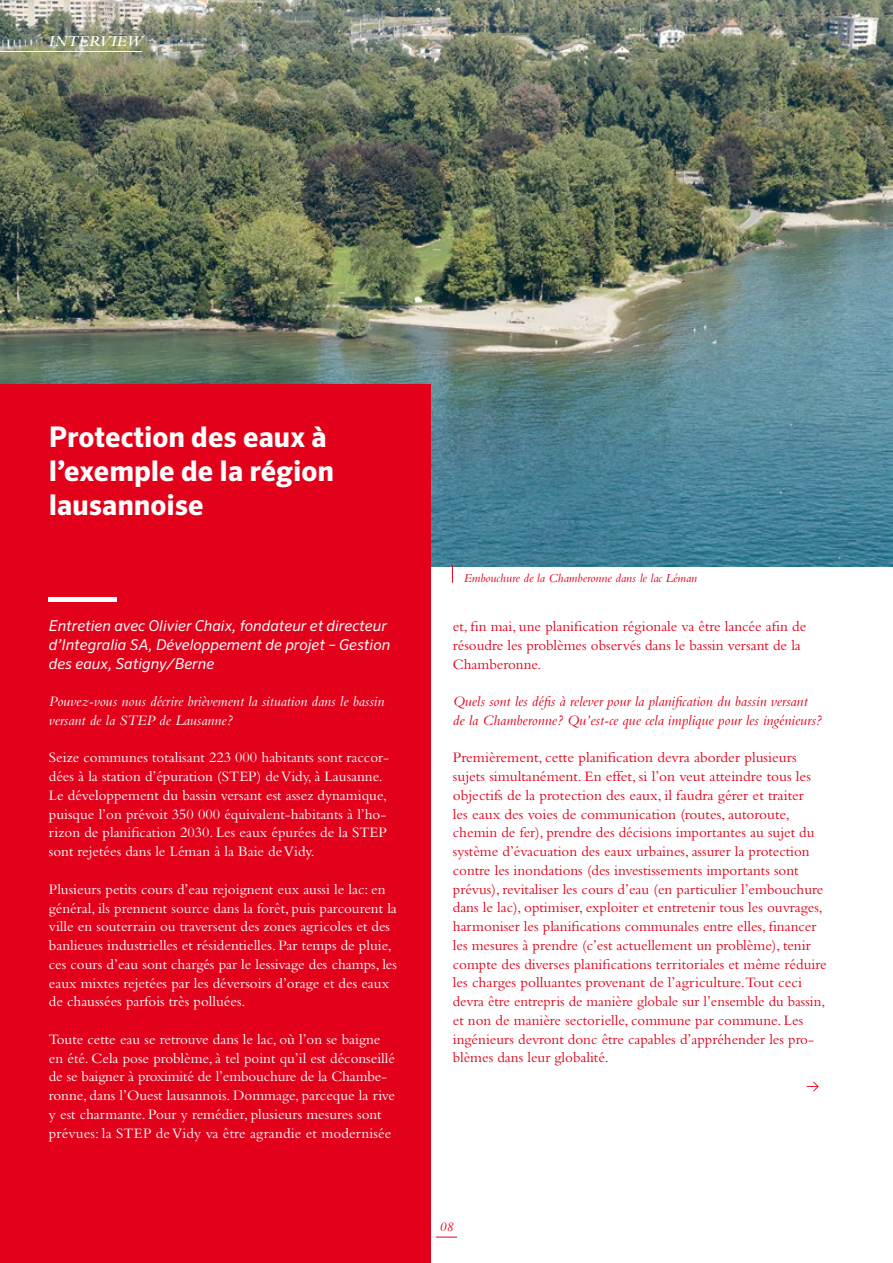
<style>
.page{position:relative;width:893px;height:1263px;background:#fff}
.page>*{position:absolute;margin:0;border:0;box-sizing:border-box;transform-origin:0 0}
.t1{font:700 28.5px/34.2px "Sero OT";color:#fff}
.t2{font:italic 600 15.75px "Bembo";letter-spacing:.025em;color:#fff}
.t3{font:15px/18.8px "Bembo";color:#e2001a}
.t4{font:15px/18.8px "Bembo";color:#fff}
.t5{font:italic 15px/18.8px "Bembo";color:#e2001a}
.t6{font:italic 15px/18.8px "Sero OT";color:#fff}
.t7{font:italic 15px/18.8px "Bembo";color:#fff}
.t8{font:italic 13.5px "Bembo";color:#e2001a}
.t9{font:italic 12.75px "Bembo";color:#e2001a}
</style>
<div class="page">
<img style="left:0;top:0;width:893px;height:566px">
<div style="left:0;top:385px;width:431px;height:878px;background:#e2001a"></div>
<div style="left:49px;top:597px;width:68px;height:5px;background:#fff"></div>
<svg style="left:807px;top:1081px;width:12px;height:10px"></svg>
<svg style="left:452px;top:565px;width:1px;height:18px"></svg>
<hr style="left:0;top:51px;width:142px;height:1px;background:#fff">
<svg style="left:436px;top:1236px;width:21px;height:1px"></svg>
<p class="t2" style="left:49px;top:33px;width:96px">INTERVIEW</p>
<h1 class="t1" style="left:49px;top:420px;width:287px">Protection des eaux à l’exemple de la région lausannoise</h1>
<p class="t6" style="left:49px;top:617px;width:343px">Entretien avec Olivier Chaix, fondateur et directeur d’Integralia SA, Développement de projet – Gestion des eaux, Satigny/Berne</p>
<p class="t7" style="left:49px;top:692px;width:337px">Pouvez-vous nous décrire brièvement la situation dans le bassin versant de la STEP de Lausanne?</p>
<p class="t4" style="left:49px;top:748px;width:342px">Seize communes totalisant 223 000 habitants sont raccor&shy;dées à la station d’épuration (STEP) de Vidy, à Lausanne.<br>Le développement du bassin versant est assez dynamique, puisque l’on prévoit 350 000 équivalent-habitants à l’ho&shy;rizon de planification 2030. Les eaux épurées de la STEP sont rejetées dans le Léman à la Baie de Vidy.</p>
<p class="t4" style="left:49px;top:879px;width:350px">Plusieurs petits cours d’eau rejoignent eux aussi le lac: en général, ils prennent source dans la forêt, puis parcourent la ville en souterrain ou traversent des zones agricoles et des banlieues industrielles et résidentielles. Par temps de pluie, ces cours d’eau sont chargés par le lessivage des champs, les eaux mixtes rejetées par les déversoirs d’orage et des eaux de chaussées parfois très polluées.</p>
<p class="t4" style="left:49px;top:1029px;width:348px">Toute cette eau se retrouve dans le lac, où l’on se baigne en été. Cela pose problème, à tel point qu’il est déconseillé de se baigner à proximité de l’embouchure de la Chambe&shy;ronne, dans l’Ouest lausannois. Dommage, parceque la rive y est charmante. Pour y remédier, plusieurs mesures sont prévues: la STEP de Vidy va être agrandie et modernisée</p>
<p class="t9" style="left:464px;top:570px;width:235px">Embouchure de la Chamberonne dans le lac Léman</p>
<p class="t3" style="left:453px;top:617px;width:355px">et, fin mai, une planification régionale va être lancée afin de résoudre les problèmes observés dans le bassin versant de la<br>Chamberonne.</p>
<p class="t5" style="left:453px;top:692px;width:370px">Quels sont les défis à relever pour la planification du bassin versant de la Chamberonne? Qu’est-ce que cela implique pour les ingénieurs?</p>
<p class="t3" style="left:453px;top:748px;width:375px">Premièrement, cette planification devra aborder plusieurs sujets simultanément. En effet, si l’on veut atteindre tous les objectifs de la protection des eaux, il faudra gérer et traiter<br>les eaux des voies de communication (routes, autoroute, chemin de fer), prendre des décisions importantes au sujet du système d’évacuation des eaux urbaines, assurer la protection contre les inondations (des investissements importants sont prévus), revitaliser les cours d’eau (en particulier l’embouchure dans le lac), optimiser, exploiter et entretenir tous les ouvrages, harmoniser les planifications communales entre elles, financer les mesures à prendre (c’est actuellement un problème), tenir compte des diverses planifications territoriales et même réduire les charges polluantes provenant de l’agriculture.Tout ceci devra être entrepris de manière globale sur l’ensemble du bassin, et non de manière sectorielle, commune par commune. Les ingénieurs devront donc être capables d’appréhender les pro&shy;blèmes dans leur globalité.</p>
<p class="t8" style="left:440px;top:1219px;width:15px">08</p>
</div>
